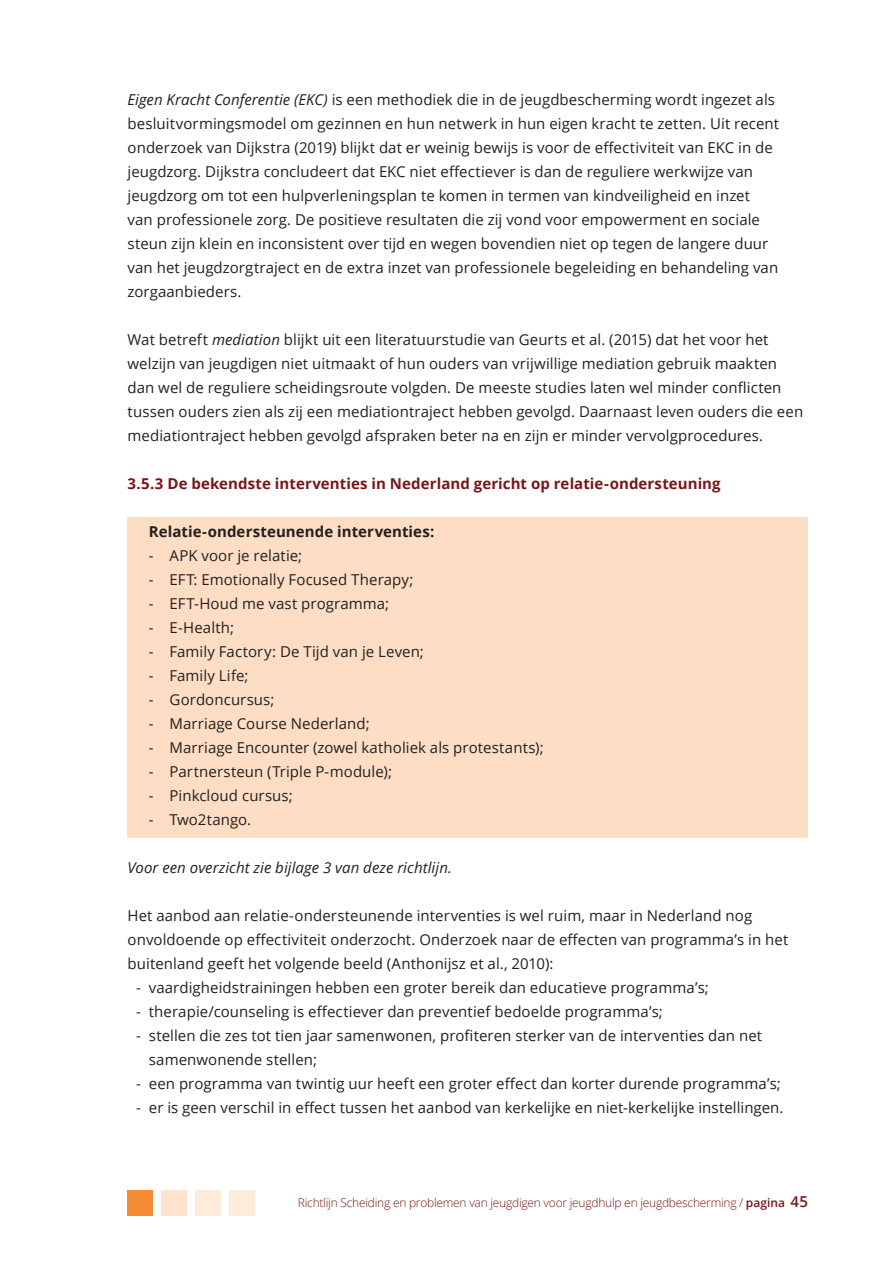
<style>
.page{position:relative;width:893px;height:1263px;background:#fff}
.page>*{position:absolute;margin:0;border:0;box-sizing:border-box;transform-origin:0 0}
.Platte_tekst{font:15px/24px "Open Sans";letter-spacing:.005em;color:#231f20}
.tekst_plat_-_insprin{font:15px/24px "Open Sans";letter-spacing:.005em;color:#231f20}
.Arcering{font:15px "Open Sans";letter-spacing:.005em;color:#231f20}
.Subkopje{font:700 15px "Open Sans";letter-spacing:.005em;color:#7b1517}
.Platte_tekst-2{font:italic 15px "Open Sans";letter-spacing:.005em;color:#231f20}
.Arcering-2{font:700 15px "Open Sans";letter-spacing:.005em;color:#231f20}
.t1{font:300 12px "Open Sans";letter-spacing:-.02em;color:#7b1517}
.s1{font-style:italic}
.s2{font-weight:600}
.s3{font-weight:600;font-size:15px}
</style>
<div class="page">
<div style="left:128px;top:1191px;width:25px;height:25px;background:#f58b32"></div>
<div style="left:162px;top:1191px;width:25px;height:25px;background:#fee4cd"></div>
<div style="left:196px;top:1191px;width:25px;height:25px;background:#feebd9"></div>
<div style="left:230px;top:1191px;width:25px;height:25px;background:#feebd9"></div>
<div style="left:128px;top:517px;width:680px;height:32px;background:#fdddc3"></div>
<div style="left:128px;top:541px;width:680px;height:32px;background:#fdddc3"></div>
<div style="left:128px;top:565px;width:680px;height:32px;background:#fdddc3"></div>
<div style="left:128px;top:589px;width:680px;height:32px;background:#fdddc3"></div>
<div style="left:128px;top:613px;width:680px;height:32px;background:#fdddc3"></div>
<div style="left:128px;top:637px;width:680px;height:32px;background:#fdddc3"></div>
<div style="left:128px;top:661px;width:680px;height:32px;background:#fdddc3"></div>
<div style="left:128px;top:685px;width:680px;height:32px;background:#fdddc3"></div>
<div style="left:128px;top:709px;width:680px;height:32px;background:#fdddc3"></div>
<div style="left:128px;top:733px;width:680px;height:32px;background:#fdddc3"></div>
<div style="left:128px;top:757px;width:680px;height:32px;background:#fdddc3"></div>
<div style="left:128px;top:781px;width:680px;height:32px;background:#fdddc3"></div>
<div style="left:128px;top:805px;width:680px;height:32px;background:#fdddc3"></div>
<p class="Platte_tekst" style="left:128px;top:87px;width:653px"><span class="s1">Eigen Kracht Conferentie (EKC)</span> is een methodiek die in de jeugdbescherming wordt ingezet als besluitvormingsmodel om gezinnen en hun netwerk in hun eigen kracht te zetten. Uit recent onderzoek van Dijkstra (2019) blijkt dat er weinig bewijs is voor de effectiviteit van EKC in de jeugdzorg. Dijkstra concludeert dat EKC niet effectiever is dan de reguliere werkwijze van jeugdzorg om tot een hulpverleningsplan te komen in termen van kindveiligheid en inzet<br>van professionele zorg. De positieve resultaten die zij vond voor empowerment en sociale steun zijn klein en inconsistent over tijd en wegen bovendien niet op tegen de langere duur van het jeugdzorgtraject en de extra inzet van professionele begeleiding en behandeling van zorgaanbieders.</p>
<p class="Platte_tekst" style="left:128px;top:327px;width:677px">Wat betreft <span class="s1">mediation</span> blijkt uit een literatuurstudie van Geurts et al. (2015) dat het voor het welzijn van jeugdigen niet uitmaakt of hun ouders van vrijwillige mediation gebruik maakten dan wel de reguliere scheidingsroute volgden. De meeste studies laten wel minder conflicten tussen ouders zien als zij een mediationtraject hebben gevolgd. Daarnaast leven ouders die een mediationtraject hebben gevolgd afspraken beter na en zijn er minder vervolgprocedures.</p>
<p class="Subkopje" style="left:128px;top:473px;width:595px">3.5.3 De bekendste interventies in Nederland gericht op relatie-ondersteuning</p>
<p class="Arcering-2" style="left:149px;top:521px;width:287px">Relatie-ondersteunende interventies:</p>
<p class="Arcering" style="left:149px;top:545px;width:155px">- APK voor je relatie;</p>
<p class="Arcering" style="left:149px;top:569px;width:266px">- EFT: Emotionally Focused Therapy;</p>
<p class="Arcering" style="left:149px;top:593px;width:242px">- EFT-Houd me vast programma;</p>
<p class="Arcering" style="left:149px;top:617px;width:87px">- E-Health;</p>
<p class="Arcering" style="left:149px;top:641px;width:277px">- Family Factory: De Tijd van je Leven;</p>
<p class="Arcering" style="left:149px;top:665px;width:101px">- Family Life;</p>
<p class="Arcering" style="left:149px;top:689px;width:127px">- Gordoncursus;</p>
<p class="Arcering" style="left:149px;top:713px;width:222px">- Marriage Course Nederland;</p>
<p class="Arcering" style="left:149px;top:737px;width:396px">- Marriage Encounter (zowel katholiek als protestants);</p>
<p class="Arcering" style="left:149px;top:761px;width:245px">- Partnersteun (Triple P-module);</p>
<p class="Arcering" style="left:149px;top:785px;width:145px">- Pinkcloud cursus;</p>
<p class="Arcering" style="left:149px;top:809px;width:104px">- Two2tango.</p>
<p class="Platte_tekst-2" style="left:128px;top:857px;width:326px">Voor een overzicht zie bijlage 3 van deze richtlijn.</p>
<p class="Platte_tekst" style="left:128px;top:903px;width:662px">Het aanbod aan relatie-ondersteunende interventies is wel ruim, maar in Nederland nog onvoldoende op effectiviteit onderzocht. Onderzoek naar de effecten van programma’s in het buitenland geeft het volgende beeld (Anthonijsz et al., 2010):</p>
<p class="tekst_plat_-_insprin" style="left:136px;top:975px;width:574px">- vaardigheidstrainingen hebben een groter bereik dan educatieve programma’s;</p>
<p class="tekst_plat_-_insprin" style="left:136px;top:999px;width:528px">- therapie/counseling is effectiever dan preventief bedoelde programma’s;</p>
<p class="tekst_plat_-_insprin" style="left:149px;top:1023px;width:615px;text-indent:-13px">- stellen die zes tot tien jaar samenwonen, profiteren sterker van de interventies dan net samenwonende stellen;</p>
<p class="tekst_plat_-_insprin" style="left:136px;top:1071px;width:646px">- een programma van twintig uur heeft een groter effect dan korter durende programma’s;</p>
<p class="tekst_plat_-_insprin" style="left:136px;top:1095px;width:649px">- er is geen verschil in effect tussen het aanbod van kerkelijke en niet-kerkelijke instellingen.</p>
<p class="t1" style="left:298px;top:1194px;width:512px">Richtlijn Scheiding en problemen van jeugdigen voor jeugdhulp en jeugdbescherming / <span class="s2">pagina</span> <span class="s3">45</span></p>
</div>
